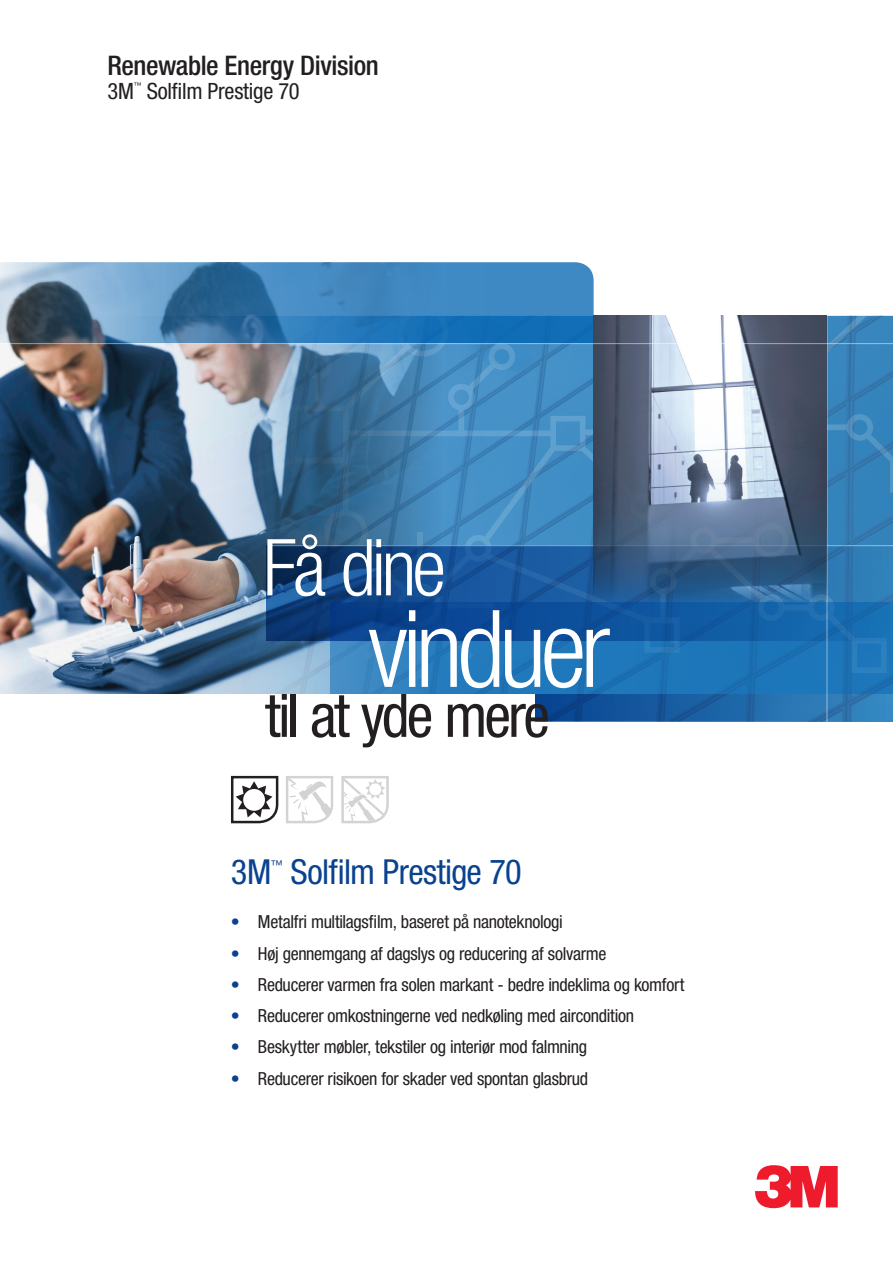
<style>
.page{position:relative;width:893px;height:1263px;background:#fff}
.page>*{position:absolute;margin:0;border:0;box-sizing:border-box;transform-origin:0 0}
.Montage_Messaging_1{font:300 condensed 107.4px "Helvetica Neue LT Std";letter-spacing:-.055em;color:#fff}
.Montage_Messaging_1-2{font:300 condensed 78.6px "Helvetica Neue LT Std";letter-spacing:-.05em;color:#fff}
.Montage_Messaging_2{font:condensed 60px "Helvetica Neue LT Std";letter-spacing:-.05em;color:#231f20}
.Montage_Messaging_2-2{font:condensed 34.5px "Helvetica Neue LT Std";letter-spacing:-.015em;color:#09428f}
.Cover_Title{font:500 condensed 27px "Helvetica Neue LT Std";letter-spacing:-.015em;color:#231f20}
.Cover_Subtitle{font:condensed 22.5px "Helvetica Neue LT Std";letter-spacing:-.01em;color:#231f20}
.Body_Subhead{font:condensed 18px "Helvetica Neue LT Std";letter-spacing:-.015em;color:#231f20}
.Montage_Messaging_2-3{font:condensed 12.15px "Helvetica Neue LT Std";color:#09428f}
.Cover_Subtitle-2{font:condensed 7.8px "Helvetica Neue LT Std";color:#231f20}
.s1{color:#09428f}
</style>
<div class="page">
<svg style="left:755px;top:1165px;width:83px;height:43px"></svg>
<img style="left:0;top:344px;width:234px;height:350px">
<img style="left:234px;top:316px;width:659px;height:405px">
<svg style="left:330px;top:602px;width:563px;height:92px;background:#2379ba"></svg>
<svg style="left:266px;top:546px;width:623px;height:95px;background:#145295"></svg>
<svg style="left:0;top:262px;width:594px;height:81px;background:#4582b3"></svg>
<svg style="left:534px;top:694px;width:351px;height:27px;background:#1e62a4"></svg>
<div style="left:0;top:694px;width:534px;height:107px;background:#fff"></div>
<hr style="left:268px;top:545px;width:625px;height:1px;background:#fff">
<hr style="left:827px;top:289px;width:1px;height:449px;background:#fff">
<svg style="left:231px;top:776px;width:47px;height:47px"></svg>
<svg style="left:286px;top:776px;width:47px;height:47px"></svg>
<svg style="left:341px;top:776px;width:48px;height:47px"></svg>
<img style="left:594px;top:316px;width:233px;height:286px">
<hr style="left:0;top:343px;width:893px;height:1px;background:#fff">
<p class="Cover_Title" style="left:108px;top:49px;width:273px">Renewable Energy Division</p>
<p class="Cover_Subtitle" style="left:108px;top:78px;width:28px">3M</p>
<p class="Cover_Subtitle-2" style="left:134px;top:81px;width:9px">™</p>
<p class="Cover_Subtitle" style="left:147px;top:78px;width:155px">Solfilm Prestige 70</p>
<p class="Montage_Messaging_1-2" style="left:263px;top:522px;width:184px">Få dine</p>
<p class="Montage_Messaging_1" style="left:368px;top:587px;width:244px">vinduer</p>
<p class="Montage_Messaging_2" style="left:265px;top:681px;width:286px">til at yde mere</p>
<p class="Montage_Messaging_2-2" style="left:231px;top:852px;width:42px">3M</p>
<p class="Montage_Messaging_2-3" style="left:271px;top:857px;width:13px">™</p>
<p class="Montage_Messaging_2-2" style="left:290px;top:852px;width:233px">Solfilm Prestige 70</p>
<p class="Body_Subhead" style="left:231px;top:911px;width:333px"><span class="s1">•</span> Metalfri multilagsfilm, baseret på nanoteknologi</p>
<p class="Body_Subhead" style="left:231px;top:943px;width:377px"><span class="s1">•</span> Høj gennemgang af dagslys og reducering af solvarme</p>
<p class="Body_Subhead" style="left:231px;top:974px;width:455px"><span class="s1">•</span> Reducerer varmen fra solen markant - bedre indeklima og komfort</p>
<p class="Body_Subhead" style="left:231px;top:1005px;width:405px"><span class="s1">•</span> Reducerer omkostningerne ved nedkøling med aircondition</p>
<p class="Body_Subhead" style="left:231px;top:1036px;width:358px"><span class="s1">•</span> Beskytter møbler, tekstiler og interiør mod falmning</p>
<p class="Body_Subhead" style="left:231px;top:1068px;width:359px"><span class="s1">•</span> Reducerer risikoen for skader ved spontan glasbrud</p>
</div>
